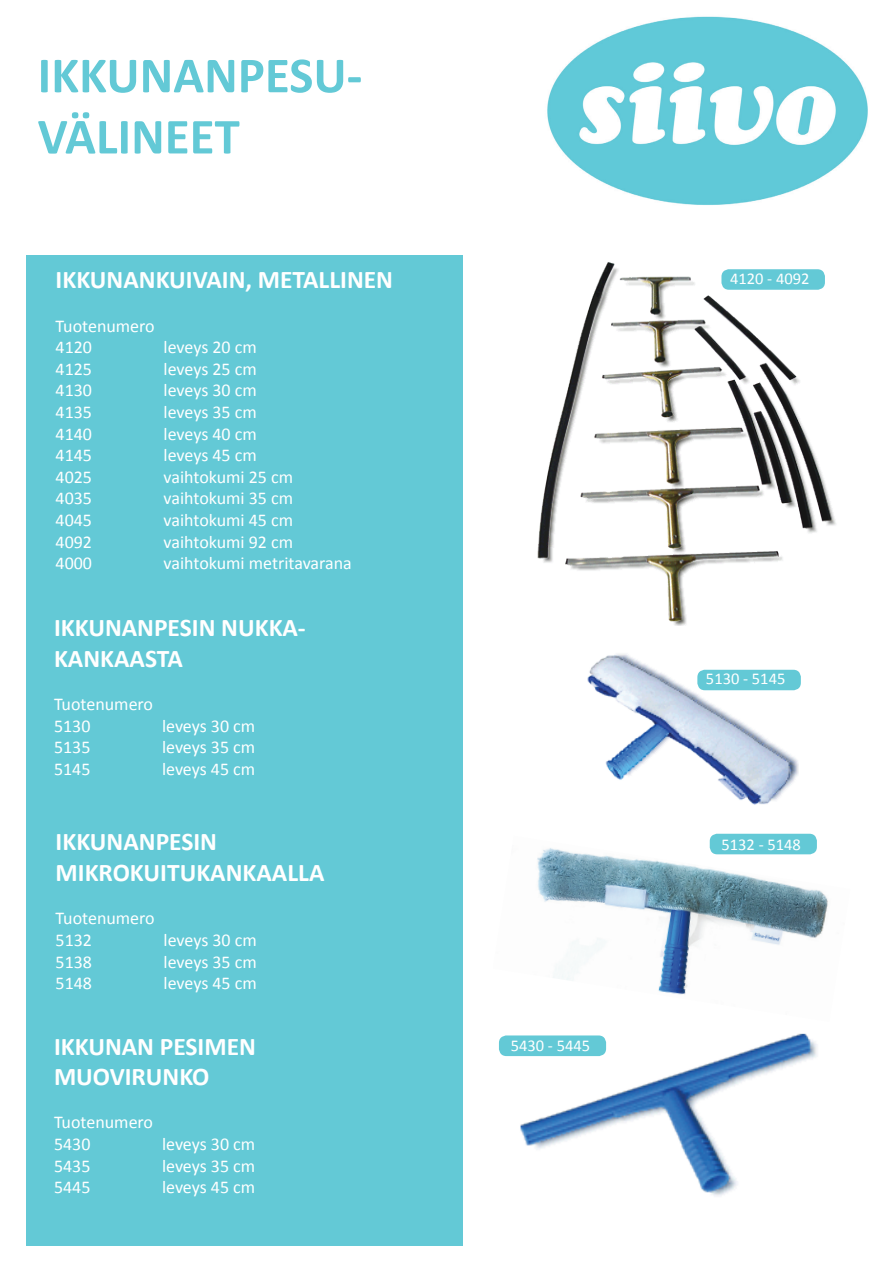
<style>
.page{position:relative;width:893px;height:1263px;background:#fff}
.page>*{position:absolute;margin:0;border:0;box-sizing:border-box;transform-origin:0 0}
.t1{font:700 51px/61.2px "Calibri";color:#63c9d6}
.t2{font:700 25.5px/30.6px "Calibri";color:#fff}
.t3{font:18px/21.6px "Calibri";color:#fff}
.t4{font:16.5px "Calibri";color:#fff}
</style>
<div class="page">
<div style="left:26px;top:255px;width:437px;height:991px;background:#63c9d6"></div>
<img style="left:547px;top:16px;width:321px;height:189px">
<img style="left:537px;top:262px;width:299px;height:363px">
<img style="left:587px;top:654px;width:211px;height:151px">
<img style="left:506px;top:1033px;width:311px;height:163px">
<div style="left:710px;top:834px;width:107px;height:20px;background:#63c9d6;border-radius:8px"></div>
<div style="left:499px;top:1035px;width:107px;height:21px;background:#63c9d6;border-radius:8px"></div>
<div style="left:721px;top:269px;width:104px;height:21px;background:#63c9d6;border-radius:8px"></div>
<img style="left:537px;top:836px;width:291px;height:159px">
<h1 class="t1" style="left:38px;top:45px;width:326px">IKKUNANPESU-<br>VÄLINEET</h1>
<h2 class="t2" style="left:56px;top:265px;width:339px">IKKUNANKUIVAIN, METALLINEN</h2>
<p class="t3" style="left:56px;top:315px;width:101px">Tuotenumero<br>4120</p>
<p class="t3" style="left:164px;top:336px;width:95px">leveys 20 cm</p>
<p class="t3" style="left:56px;top:358px;width:38px">4125</p>
<p class="t3" style="left:164px;top:358px;width:95px">leveys 25 cm</p>
<p class="t3" style="left:56px;top:380px;width:38px">4130</p>
<p class="t3" style="left:164px;top:380px;width:95px">leveys 30 cm</p>
<p class="t3" style="left:56px;top:401px;width:38px">4135</p>
<p class="t3" style="left:164px;top:401px;width:95px">leveys 35 cm</p>
<p class="t3" style="left:56px;top:423px;width:38px">4140</p>
<p class="t3" style="left:164px;top:423px;width:95px">leveys 40 cm</p>
<p class="t3" style="left:56px;top:444px;width:38px">4145</p>
<p class="t3" style="left:164px;top:444px;width:95px">leveys 45 cm</p>
<p class="t3" style="left:56px;top:466px;width:38px">4025</p>
<p class="t3" style="left:164px;top:466px;width:131px">vaihtokumi 25 cm</p>
<p class="t3" style="left:56px;top:488px;width:38px">4035</p>
<p class="t3" style="left:164px;top:488px;width:131px">vaihtokumi 35 cm</p>
<p class="t3" style="left:56px;top:509px;width:38px">4045</p>
<p class="t3" style="left:164px;top:509px;width:131px">vaihtokumi 45 cm</p>
<p class="t3" style="left:56px;top:531px;width:38px">4092</p>
<p class="t3" style="left:164px;top:531px;width:131px">vaihtokumi 92 cm</p>
<p class="t3" style="left:56px;top:552px;width:38px">4000</p>
<p class="t3" style="left:164px;top:552px;width:190px">vaihtokumi metritavarana</p>
<h2 class="t2" style="left:54px;top:613px;width:253px">IKKUNANPESIN NUKKA-<br>KANKAASTA</h2>
<p class="t3" style="left:54px;top:693px;width:101px">Tuotenumero<br>5130</p>
<p class="t3" style="left:162px;top:715px;width:95px">leveys 30 cm</p>
<p class="t3" style="left:54px;top:737px;width:38px">5135</p>
<p class="t3" style="left:162px;top:737px;width:95px">leveys 35 cm</p>
<p class="t3" style="left:54px;top:758px;width:38px">5145</p>
<p class="t3" style="left:162px;top:758px;width:95px">leveys 45 cm</p>
<h2 class="t2" style="left:56px;top:827px;width:270px">IKKUNANPESIN<br>MIKROKUITUKANKAALLA</h2>
<p class="t3" style="left:56px;top:907px;width:101px">Tuotenumero<br>5132</p>
<p class="t3" style="left:164px;top:929px;width:95px">leveys 30 cm</p>
<p class="t3" style="left:56px;top:951px;width:38px">5138</p>
<p class="t3" style="left:164px;top:951px;width:95px">leveys 35 cm</p>
<p class="t3" style="left:56px;top:972px;width:38px">5148</p>
<p class="t3" style="left:164px;top:972px;width:95px">leveys 45 cm</p>
<h2 class="t2" style="left:54px;top:1031px;width:203px">IKKUNAN PESIMEN<br>MUOVIRUNKO</h2>
<p class="t3" style="left:54px;top:1112px;width:101px">Tuotenumero<br>5430</p>
<p class="t3" style="left:162px;top:1133px;width:95px">leveys 30 cm</p>
<p class="t3" style="left:54px;top:1155px;width:38px">5435</p>
<p class="t3" style="left:162px;top:1155px;width:95px">leveys 35 cm</p>
<p class="t3" style="left:54px;top:1176px;width:38px">5445</p>
<p class="t3" style="left:162px;top:1176px;width:95px">leveys 45 cm</p>
<p class="t4" style="left:730px;top:268px;width:81px">4120 - 4092</p>
<p class="t4" style="left:511px;top:1035px;width:81px">5430 - 5445</p>
<p class="t4" style="left:706px;top:668px;width:81px">5130 - 5145</p>
<p class="t4" style="left:721px;top:834px;width:81px">5132 - 5148</p>
</div>
